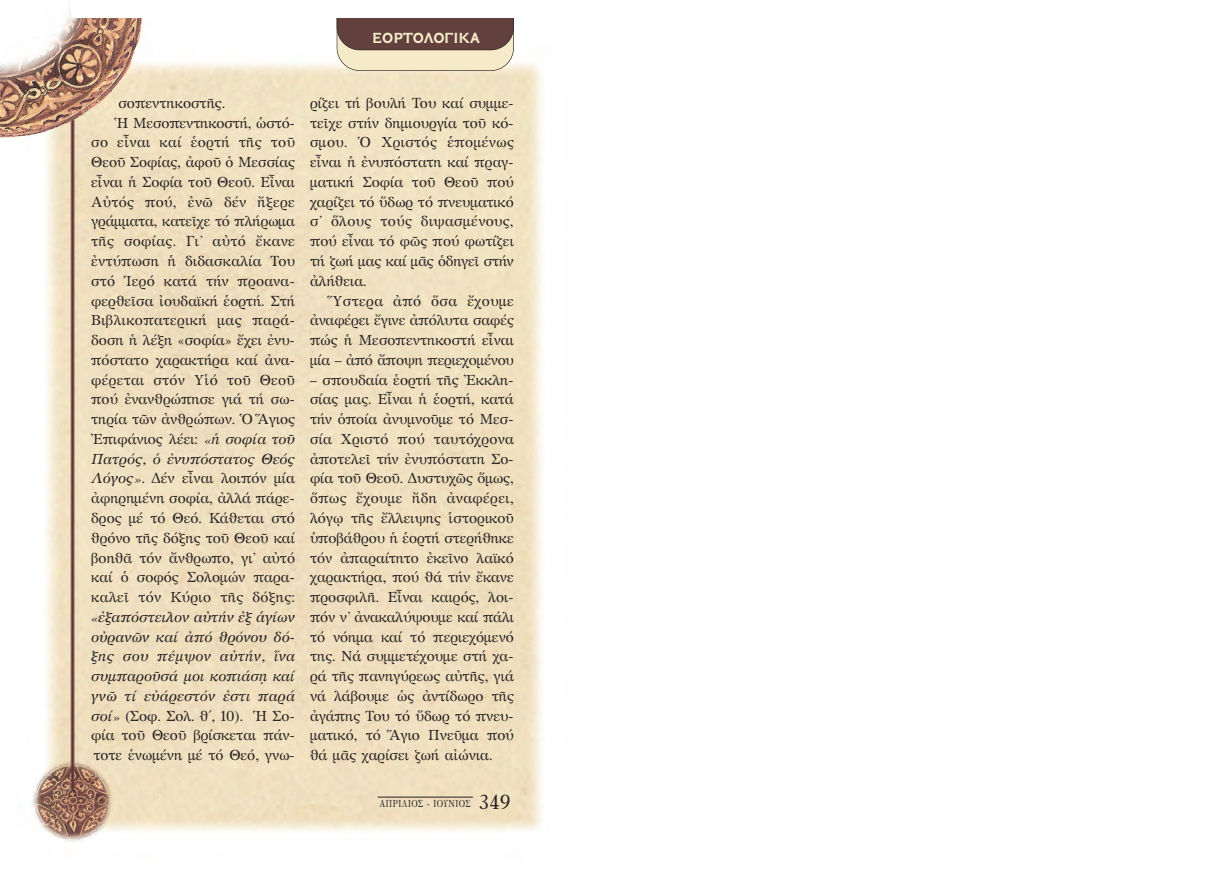
<style>
.page{position:relative;width:1205px;height:869px;background:#fff}
.page>*{position:absolute;margin:0;border:0;box-sizing:border-box;transform-origin:0 0}
.t1{font:700 16.25px "GFS Neohellenic";color:#f6ebc8}
.t2{font:14.5px/19.8px "GFS Artemisia";color:#231f20;text-align:justify}
.t3{font:italic 14.5px/19.8px "GFS Artemisia";color:#231f20;text-align:justify}
.t4{font:14.5px "GFS Artemisia";letter-spacing:.025em;color:#231f20}
.t5{font:14.5px "GFS Artemisia";letter-spacing:.02em;color:#231f20}
.t6{font:10px "GFS Bodoni";color:#231f20;scale:.9 1}
.s1{font-style:italic}
.s2{font-style:normal}
.s3{font-family:"GFS Porson";font-size:20px}
</style>
<div class="page">
<img style="left:0;top:3px;width:542px;height:839px">
<hr style="left:378px;top:796px;width:95px;height:1px;background:#231f20">
<svg style="left:337px;top:18px;width:177px;height:53px;background:#9a8375"></svg>
<div style="left:71px;top:0;width:530px;height:18px;background:#fff"></div>
<p class="t1" style="left:372px;top:33px;width:110px">ΕΟΡΤΟΛΟΓΙΚΑ</p>
<p class="t2" style="left:118px;top:95px;width:108px">σοπεντηκοστῆς.</p>
<p class="t2" style="left:115px;top:114px;width:182px">Ἡ Μεσοπεντηκοστή, ὡστό-</p>
<p class="t4" style="left:91px;top:137px;width:205px">σο εἶναι καί ἑορτή τῆς τοῦ</p>
<p class="t2" style="left:91px;top:154px;width:205px">Θεοῦ Σοφίας, ἀφοῦ ὁ Μεσσίας</p>
<p class="t2" style="left:91px;top:174px;width:205px">εἶναι ἡ Σοφία τοῦ Θεοῦ. Εἶναι</p>
<p class="t4" style="left:91px;top:196px;width:205px">Αὐτός πού, ἐνῶ δέν ἤξερε</p>
<p class="t2" style="left:91px;top:213px;width:205px">γράμματα, κατεῖχε τό πλήρωμα</p>
<p class="t4" style="left:91px;top:236px;width:205px">τῆς σοφίας. Γι’ αὐτό ἔκανε</p>
<p class="t2" style="left:91px;top:253px;width:205px">ἐντύπωση ἡ διδασκαλία Του</p>
<p class="t2" style="left:91px;top:272px;width:205px">στό Ἱερό κατά τήν προανα-</p>
<p class="t2" style="left:91px;top:292px;width:205px">φερθεῖσα ἰουδαϊκή ἑορτή. Στή</p>
<p class="t4" style="left:91px;top:315px;width:205px">Βιβλικοπατερική μας παρά-</p>
<p class="t2" style="left:91px;top:332px;width:205px">δοση ἡ λέξη «σοφία» ἔχει ἐνυ-</p>
<p class="t2" style="left:91px;top:351px;width:205px">πόστατο χαρακτήρα καί ἀνα-</p>
<p class="t5" style="left:91px;top:374px;width:205px">φέρεται στόν Υἱό τοῦ Θεοῦ</p>
<p class="t2" style="left:91px;top:391px;width:205px">πού ἐνανθρώπησε γιά τή σω-</p>
<p class="t2" style="left:91px;top:411px;width:205px">τηρία τῶν ἀνθρώπων. Ὁ Ἅγιος</p>
<p class="t2" style="left:91px;top:430px;width:205px">Ἐπιφάνιος λέει: <span class="s1">«ἡ σοφία τοῦ</span></p>
<p class="t3" style="left:91px;top:450px;width:205px">Πατρός, ὁ ἐνυπόστατος Θεός</p>
<p class="t2" style="left:91px;top:470px;width:205px"><span class="s1">Λόγος».</span> Δέν εἶναι λοιπόν μία</p>
<p class="t2" style="left:91px;top:490px;width:205px">ἀφηρημένη σοφία, ἀλλά πάρε-</p>
<p class="t2" style="left:91px;top:509px;width:205px">δρος μέ τό Θεό. Κάθεται στό</p>
<p class="t2" style="left:91px;top:529px;width:205px">θρόνο τῆς δόξης τοῦ Θεοῦ καί</p>
<p class="t2" style="left:91px;top:549px;width:205px">βοηθᾶ τόν ἄνθρωπο, γι’ αὐτό</p>
<p class="t2" style="left:91px;top:569px;width:205px">καί ὁ σοφός Σολομών παρα-</p>
<p class="t4" style="left:91px;top:591px;width:205px">καλεῖ τόν Κύριο τῆς δόξης:</p>
<p class="t3" style="left:91px;top:608px;width:205px">«ἐξαπόστειλον αὐτήν ἐξ ἁγίων οὐρανῶν καί ἀπό θρόνου δό&shy;ξης σου πέμψον αὐτήν, ἵνα συμπαροῦσά μοι κοπιάσῃ καί γνῶ τί εὐάρεστόν ἐστι παρά σοί» <span class="s2">(Σοφ. Σολ. θ΄, 10). Ἡ Σο&shy;φία τοῦ Θεοῦ βρίσκεται πάν&shy;τοτε ἑνωμένη μέ τό Θεό, γνω-</span></p>
<p class="t2" style="left:310px;top:95px;width:205px">ρίζει τή βουλή Του καί συμμε&shy;τεῖχε στήν δημιουργία τοῦ κό&shy;σμου. Ὁ Χριστός ἑπομένως εἶναι ἡ ἐνυπόστατη καί πραγ&shy;ματική Σοφία τοῦ Θεοῦ πού χαρίζει τό ὕδωρ τό πνευματικό σ’ ὅλους τούς διψασμένους, πού εἶναι τό φῶς πού φωτίζει τή ζωή μας καί μᾶς ὁδηγεῖ στήν ἀλήθεια.</p>
<p class="t2" style="left:310px;top:292px;width:205px;text-indent:18px">Ὕστερα ἀπό ὅσα ἔχουμε ἀναφέρει ἔγινε ἀπόλυτα σαφές πώς ἡ Μεσοπεντηκοστή εἶναι μία – ἀπό ἄποψη περιεχομένου</p>
<p class="t2" style="left:310px;top:371px;width:205px">– σπουδαία ἑορτή τῆς Ἐκκλη&shy;σίας μας. Εἶναι ἡ ἑορτή, κατά τήν ὁποία ἀνυμνοῦμε τό Μεσ&shy;σία Χριστό πού ταυτόχρονα ἀποτελεῖ τήν ἐνυπόστατη Σο&shy;φία τοῦ Θεοῦ. Δυστυχῶς ὅμως, ὅπως ἔχουμε ἤδη ἀναφέρει, λόγῳ τῆς ἔλλειψης ἱστορικοῦ ὑποβάθρου ἡ ἑορτή στερήθηκε τόν ἀπαραίτητο ἐκεῖνο λαϊκό χαρακτήρα, πού θά τήν ἔκανε προσφιλῆ. Εἶναι καιρός, λοι&shy;πόν ν’ ἀνακαλύψουμε καί πάλι τό νόημα καί τό περιεχόμενό της. Νά συμμετέχουμε στή χα&shy;ρά τῆς πανηγύρεως αὐτῆς, γιά νά λάβουμε ὡς ἀντίδωρο τῆς ἀγάπης Του τό ὕδωρ τό πνευ&shy;ματικό, τό Ἅγιο Πνεῦμα πού θά μᾶς χαρίσει ζωή αἰώνια.</p>
<p class="t6" style="left:379px;top:799px;width:147px">ΑΠΡΙΛΙΟΣ - ΙΟΥΝΙΟΣ <span class="s3">349</span></p>
</div>
